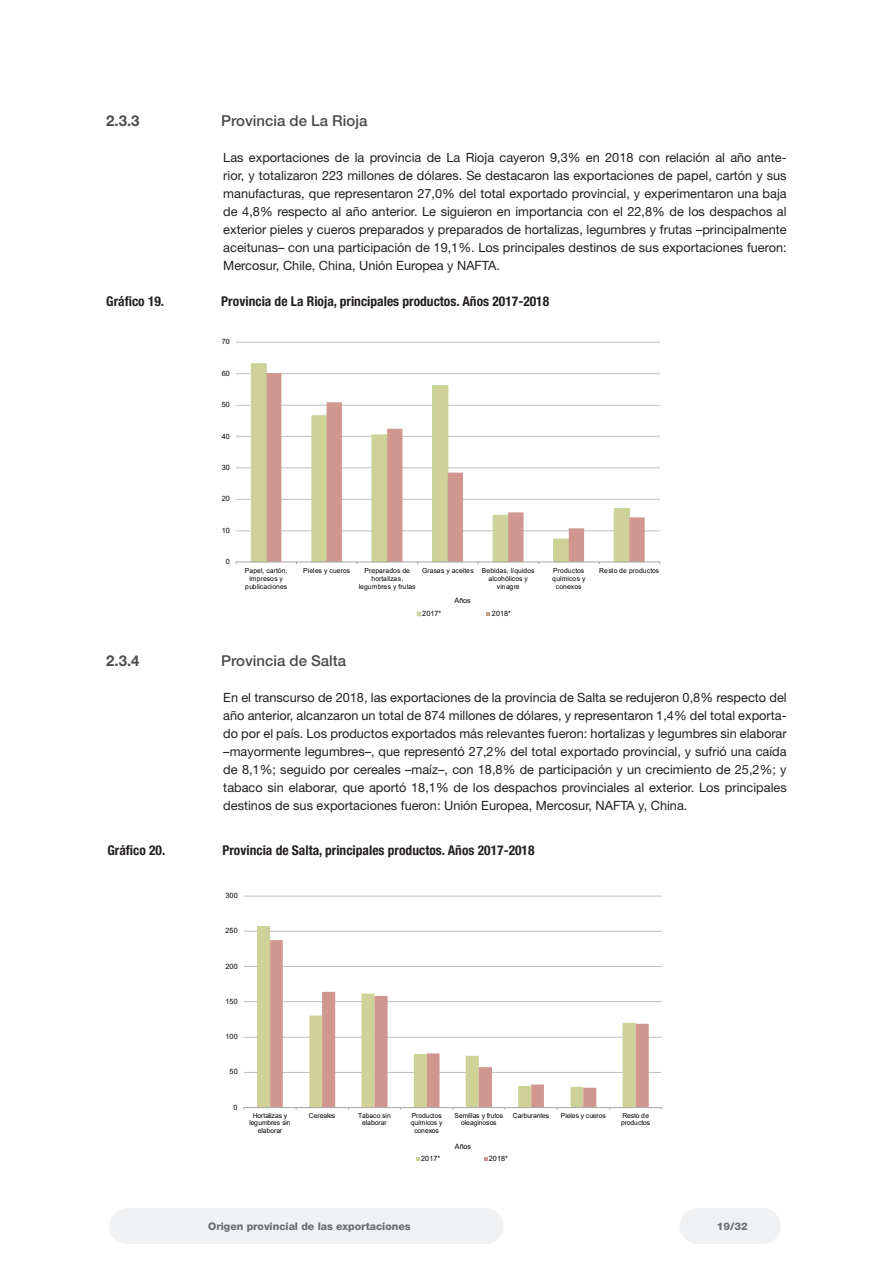
<style>
.page{position:relative;width:893px;height:1263px;background:#fff}
.page>*{position:absolute;margin:0;border:0;box-sizing:border-box;transform-origin:0 0}
.t1{font:500 15px "Helvetica Neue LT Std";color:#4b4c4d}
.t2{font:700 15px "Helvetica Neue LT Std";color:#4b4c4d}
.t3{font:700 condensed 13.5px "Helvetica Neue LT Std";color:#231f20}
.t4{font:12.75px/18px "Helvetica Neue LT Std";color:#231f20;text-align:justify}
.t5{font:800 10.5px "Helvetica Neue LT Std";color:#6c6d70}
.t6{font:7.35px "Arial";letter-spacing:.005em;color:#000}
.t7{font:6.9px/7.6px "Arial";letter-spacing:-.01em;color:#000;text-align:center}
.t8{font:6.9px "Arial";letter-spacing:.01em;color:#000}
.t9{font:6.9px/8.1px "Arial";letter-spacing:.015em;color:#000;text-align:center}
</style>
<div class="page">
<div style="left:680px;top:1208px;width:35px;height:36px;background:#f0f1f2;border-radius:50%"></div>
<div style="left:109px;top:1208px;width:36px;height:36px;background:#f0f1f2;border-radius:50%"></div>
<div style="left:745px;top:1208px;width:36px;height:36px;background:#f0f1f2;border-radius:50%"></div>
<div style="left:468px;top:1208px;width:35px;height:36px;background:#f0f1f2;border-radius:50%"></div>
<div style="left:699px;top:1208px;width:66px;height:36px;background:#f0f1f2"></div>
<div style="left:130px;top:1208px;width:359px;height:36px;background:#f0f1f2"></div>
<hr style="left:236px;top:531px;width:424px;height:1px;background:#bfbfbf">
<hr style="left:236px;top:499px;width:424px;height:1px;background:#bfbfbf">
<hr style="left:236px;top:468px;width:424px;height:1px;background:#bfbfbf">
<hr style="left:236px;top:436px;width:424px;height:1px;background:#bfbfbf">
<hr style="left:236px;top:405px;width:424px;height:1px;background:#bfbfbf">
<hr style="left:236px;top:373px;width:424px;height:1px;background:#bfbfbf">
<hr style="left:236px;top:342px;width:424px;height:1px;background:#bfbfbf">
<div style="left:251px;top:363px;width:16px;height:199px;background:#ced298"></div>
<svg style="left:266px;top:373px;width:379px;height:189px"></svg>
<hr style="left:236px;top:562px;width:424px;height:1px;background:#a6a6a6">
<svg style="left:417px;top:612px;width:4px;height:4px"></svg>
<svg style="left:486px;top:612px;width:4px;height:4px"></svg>
<hr style="left:244px;top:1072px;width:418px;height:1px;background:#bfbfbf">
<hr style="left:244px;top:1037px;width:418px;height:1px;background:#bfbfbf">
<hr style="left:244px;top:1001px;width:418px;height:1px;background:#bfbfbf">
<hr style="left:244px;top:966px;width:418px;height:1px;background:#bfbfbf">
<hr style="left:244px;top:931px;width:418px;height:1px;background:#bfbfbf">
<hr style="left:244px;top:896px;width:418px;height:1px;background:#bfbfbf">
<svg style="left:257px;top:926px;width:379px;height:181px"></svg>
<svg style="left:270px;top:940px;width:379px;height:167px"></svg>
<hr style="left:244px;top:1107px;width:418px;height:1px;background:#a6a6a6">
<svg style="left:416px;top:1157px;width:4px;height:3px"></svg>
<p class="t2" style="left:106px;top:111px;width:35px">2.3.3</p>
<p class="t1" style="left:221px;top:112px;width:148px">Provincia de La Rioja</p>
<p class="t4" style="left:223px;top:148px;width:565px">Las exportaciones de la provincia de La Rioja cayeron 9,3% en 2018 con relación al año ante&shy;rior, y totalizaron 223 millones de dólares. Se destacaron las exportaciones de papel, cartón y sus manufacturas, que representaron 27,0% del total exportado provincial, y experimentaron una baja de 4,8% respecto al año anterior. Le siguieron en importancia con el 22,8% de los despachos al exterior pieles y cueros preparados y preparados de hortalizas, legumbres y frutas –principalmente aceitunas– con una participación de 19,1%. Los principales destinos de sus exportaciones fueron:<br>Mercosur, Chile, China, Unión Europea y NAFTA.</p>
<p class="t3" style="left:106px;top:293px;width:59px">Gráfico 19.</p>
<p class="t3" style="left:221px;top:293px;width:329px">Provincia de La Rioja, principales productos. Años 2017-2018</p>
<p class="t6" style="left:222px;top:337px;width:10px">70</p>
<p class="t6" style="left:222px;top:368px;width:10px">60</p>
<p class="t6" style="left:222px;top:399px;width:10px">50</p>
<p class="t6" style="left:222px;top:431px;width:10px">40</p>
<p class="t6" style="left:222px;top:462px;width:10px">30</p>
<p class="t6" style="left:222px;top:494px;width:10px">20</p>
<p class="t6" style="left:222px;top:525px;width:10px">10</p>
<p class="t6" style="left:226px;top:556px;width:6px">0</p>
<p class="t9" style="left:245px;top:566px;width:44px">Papel, cartón, impresos y publicaciones</p>
<p class="t7" style="left:303px;top:566px;width:48px">Pieles y cueros</p>
<p class="t7" style="left:359px;top:566px;width:58px;line-height:8.1px">Preparados de hortalizas, legumbres y frutas</p>
<p class="t8" style="left:422px;top:565px;width:114px">Grasas y aceites Bebidas, líquidos</p>
<p class="t7" style="left:488px;top:574px;width:41px">alcohólicos y</p>
<p class="t9" style="left:497px;top:582px;width:24px">vinagre</p>
<p class="t6" style="left:455px;top:595px;width:18px">Años</p>
<p class="t6" style="left:422px;top:609px;width:21px">2017*</p>
<p class="t6" style="left:492px;top:609px;width:21px">2018*</p>
<p class="t7" style="left:552px;top:566px;width:35px;line-height:8.1px">Productos químicos y conexos</p>
<p class="t8" style="left:599px;top:565px;width:61px">Resto de productos</p>
<p class="t2" style="left:106px;top:651px;width:35px">2.3.4</p>
<p class="t1" style="left:221px;top:652px;width:127px">Provincia de Salta</p>
<p class="t4" style="left:223px;top:688px;width:565px">En el transcurso de 2018, las exportaciones de la provincia de Salta se redujeron 0,8% respecto del año anterior, alcanzaron un total de 874 millones de dólares, y representaron 1,4% del total exporta&shy;do por el país. Los productos exportados más relevantes fueron: hortalizas y legumbres sin elaborar –mayormente legumbres–, que representó 27,2% del total exportado provincial, y sufrió una caída de 8,1%; seguido por cereales –maíz–, con 18,8% de participación y un crecimiento de 25,2%; y tabaco sin elaborar, que aportó 18,1% de los despachos provinciales al exterior. Los principales destinos de sus exportaciones fueron: Unión Europea, Mercosur, NAFTA y, China.</p>
<p class="t3" style="left:107px;top:842px;width:59px">Gráfico 20.</p>
<p class="t3" style="left:222px;top:842px;width:314px">Provincia de Salta, principales productos. Años 2017-2018</p>
<p class="t6" style="left:226px;top:890px;width:14px">300</p>
<p class="t6" style="left:226px;top:926px;width:14px">250</p>
<p class="t6" style="left:226px;top:961px;width:14px">200</p>
<p class="t6" style="left:226px;top:996px;width:14px">150</p>
<p class="t6" style="left:226px;top:1031px;width:14px">100</p>
<p class="t6" style="left:230px;top:1067px;width:10px">50</p>
<p class="t6" style="left:234px;top:1102px;width:6px">0</p>
<p class="t7" style="left:249px;top:1111px;width:43px">Hortalizas y legumbres sin elaborar</p>
<p class="t7" style="left:309px;top:1111px;width:28px">Cereales</p>
<p class="t7" style="left:358px;top:1111px;width:34px">Tabaco sin elaborar</p>
<p class="t7" style="left:411px;top:1111px;width:33px">Productos químicos y conexos</p>
<p class="t7" style="left:455px;top:1111px;width:50px">Semillas y frutos oleaginosos</p>
<p class="t7" style="left:513px;top:1111px;width:38px">Carburantes</p>
<p class="t7" style="left:561px;top:1111px;width:46px">Pieles y cueros</p>
<p class="t7" style="left:621px;top:1111px;width:31px;text-align:left">Resto de productos</p>
<p class="t6" style="left:421px;top:1153px;width:21px">2017*</p>
<p class="t6" style="left:489px;top:1153px;width:21px">2018*</p>
<p class="t6" style="left:455px;top:1141px;width:18px">Años</p>
<p class="t5" style="left:208px;top:1220px;width:204px">Origen provincial de las exportaciones</p>
<p class="t5" style="left:717px;top:1220px;width:32px">19/32</p>
</div>
